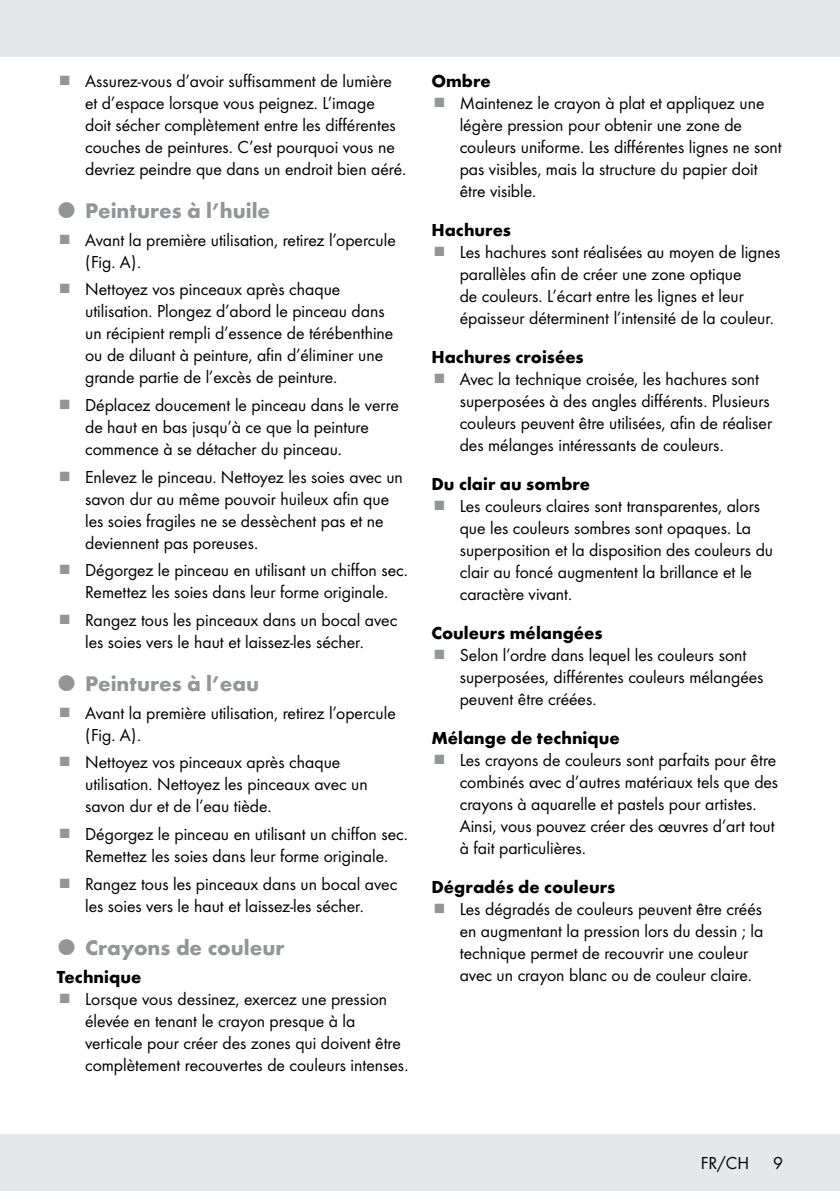
<style>
.page{position:relative;width:840px;height:1191px;background:#fff}
.page>*{position:absolute;margin:0;border:0;box-sizing:border-box;transform-origin:0 0}
.t1{font:700 22px "Futura";color:#939598}
.t2{font:18px/22px "Futura Boo";color:#000}
.t3{font:700 18px "Futura";color:#000}
</style>
<div class="page">
<div style="left:0;top:1134px;width:839px;height:57px;background:#e6e7e8"></div>
<div style="left:0;top:0;width:839px;height:57px;background:#e6e7e8"></div>
<p class="t2" style="left:85px;top:69px;width:322px">Assurez-vous d’avoir suffisamment de lumière et d’espace lorsque vous peignez. L’image<br>doit sécher complètement entre les différentes couches de peintures. C’est pourquoi vous ne devriez peindre que dans un endroit bien aéré.</p>
<p class="t1" style="left:85px;top:194px;width:186px">Peintures à l’huile</p>
<p class="t2" style="left:85px;top:228px;width:312px">Avant la première utilisation, retirez l’opercule (Fig. A).</p>
<p class="t2" style="left:85px;top:277px;width:309px">Nettoyez vos pinceaux après chaque utilisation. Plongez d’abord le pinceau dans un récipient rempli d’essence de térébenthine ou de diluant à peinture, afin d’éliminer une grande partie de l’excès de peinture.</p>
<p class="t2" style="left:85px;top:393px;width:315px">Déplacez doucement le pinceau dans le verre de haut en bas jusqu’à ce que la peinture commence à se détacher du pinceau.</p>
<p class="t2" style="left:85px;top:465px;width:319px">Enlevez le pinceau. Nettoyez les soies avec un savon dur au même pouvoir huileux afin que les soies fragiles ne se dessèchent pas et ne deviennent pas poreuses.</p>
<p class="t2" style="left:85px;top:558px;width:324px">Dégorgez le pinceau en utilisant un chiffon sec.<br>Remettez les soies dans leur forme originale.</p>
<p class="t2" style="left:85px;top:608px;width:313px">Rangez tous les pinceaux dans un bocal avec les soies vers le haut et laissez-les sécher.</p>
<p class="t1" style="left:85px;top:667px;width:175px">Peintures à l’eau</p>
<p class="t2" style="left:85px;top:701px;width:312px">Avant la première utilisation, retirez l’opercule (Fig. A).</p>
<p class="t2" style="left:85px;top:750px;width:284px">Nettoyez vos pinceaux après chaque utilisation. Nettoyez les pinceaux avec un savon dur et de l’eau tiède.</p>
<p class="t2" style="left:85px;top:822px;width:324px">Dégorgez le pinceau en utilisant un chiffon sec.<br>Remettez les soies dans leur forme originale.</p>
<p class="t2" style="left:85px;top:872px;width:313px">Rangez tous les pinceaux dans un bocal avec les soies vers le haut et laissez-les sécher.</p>
<p class="t1" style="left:85px;top:931px;width:201px">Crayons de couleur</p>
<p class="t3" style="left:57px;top:963px;width:86px">Technique</p>
<p class="t2" style="left:85px;top:986px;width:324px">Lorsque vous dessinez, exercez une pression élevée en tenant le crayon presque à la verticale pour créer des zones qui doivent être complètement recouvertes de couleurs intenses.</p>
<p class="t3" style="left:431px;top:68px;width:61px">Ombre</p>
<p class="t2" style="left:459px;top:91px;width:323px">Maintenez le crayon à plat et appliquez une légère pression pour obtenir une zone de couleurs uniforme. Les différentes lignes ne sont pas visibles, mais la structure du papier doit être visible.</p>
<p class="t3" style="left:431px;top:217px;width:81px">Hachures</p>
<p class="t2" style="left:459px;top:240px;width:322px">Les hachures sont réalisées au moyen de lignes parallèles afin de créer une zone optique<br>de couleurs. L’écart entre les lignes et leur épaisseur déterminent l’intensité de la couleur.</p>
<p class="t3" style="left:431px;top:344px;width:154px">Hachures croisées</p>
<p class="t2" style="left:459px;top:367px;width:314px">Avec la technique croisée, les hachures sont superposées à des angles différents. Plusieurs couleurs peuvent être utilisées, afin de réaliser des mélanges intéressants de couleurs.</p>
<p class="t3" style="left:431px;top:471px;width:160px">Du clair au sombre</p>
<p class="t2" style="left:459px;top:494px;width:315px">Les couleurs claires sont transparentes, alors que les couleurs sombres sont opaques. La superposition et la disposition des couleurs du clair au foncé augmentent la brillance et le caractère vivant.</p>
<p class="t3" style="left:431px;top:620px;width:172px">Couleurs mélangées</p>
<p class="t2" style="left:459px;top:643px;width:305px">Selon l’ordre dans lequel les couleurs sont superposées, différentes couleurs mélangées peuvent être créées.</p>
<p class="t3" style="left:431px;top:725px;width:190px">Mélange de technique</p>
<p class="t2" style="left:459px;top:748px;width:320px">Les crayons de couleurs sont parfaits pour être combinés avec d’autres matériaux tels que des crayons à aquarelle et pastels pour artistes.<br>Ainsi, vous pouvez créer des œuvres d’art tout à fait particulières.</p>
<p class="t3" style="left:431px;top:874px;width:185px">Dégradés de couleurs</p>
<p class="t2" style="left:459px;top:897px;width:305px">Les dégradés de couleurs peuvent être créés en augmentant la pression lors du dessin ; la technique permet de recouvrir une couleur avec un crayon blanc ou de couleur claire.</p>
<p class="t2" style="left:700px;top:1151px;width:50px">FR/CH</p>
<p class="t2" style="left:772px;top:1151px;width:11px">9</p>
</div>
